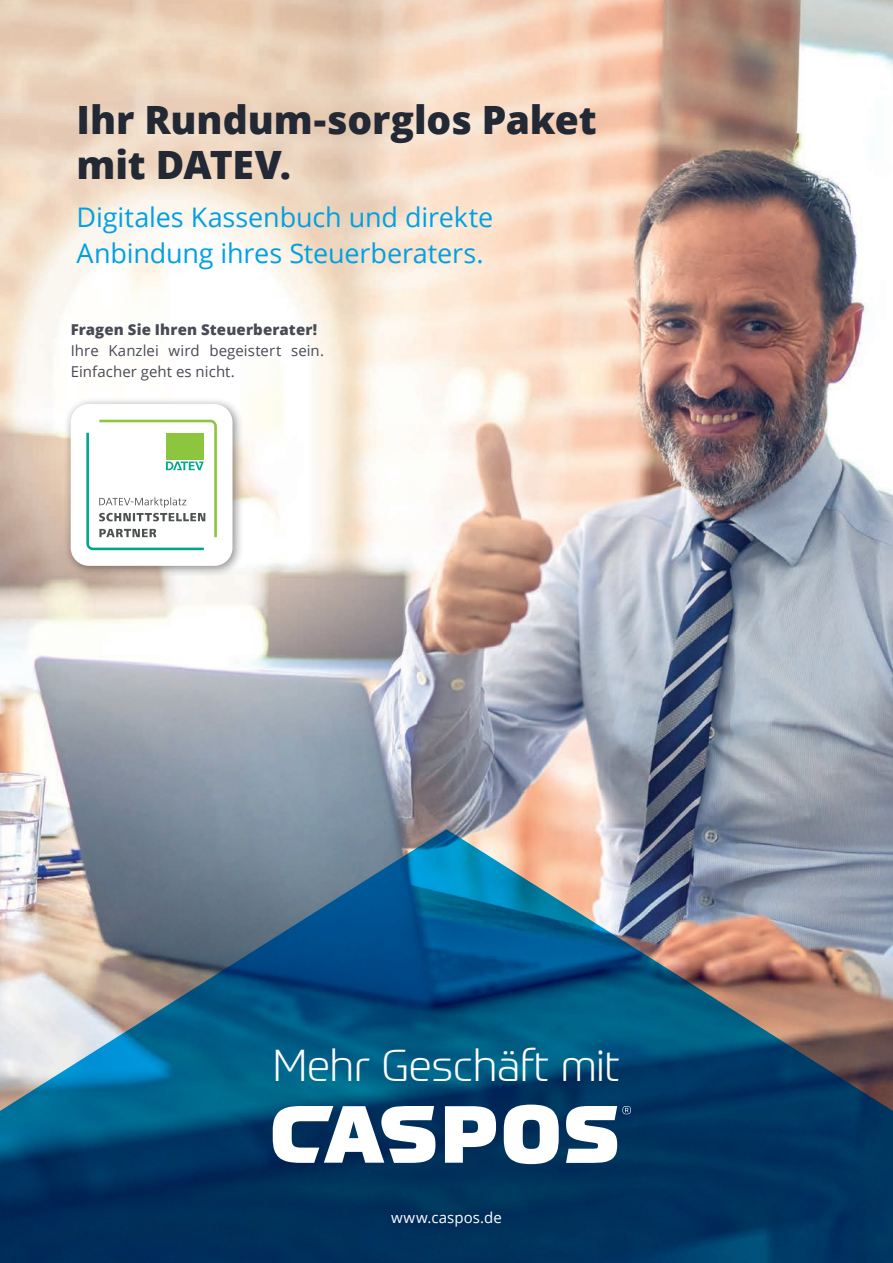
<style>
.page{position:relative;width:893px;height:1263px;background:#fff}
.page>*{position:absolute;margin:0;border:0;box-sizing:border-box;transform-origin:0 0}
.t1{font:300 43.5px "Prometo";letter-spacing:-.015em;color:#fff}
.t2{font:800 39px/45px "Open Sans";letter-spacing:-.005em;color:#222834}
.t3{font:27px/36px "Open Sans";letter-spacing:-.005em;color:#00a1e3}
.t4{font:15px/21px "Open Sans";letter-spacing:.005em;color:#484a55}
.t5{font:800 15px "Open Sans";letter-spacing:.01em;color:#484a55}
.t6{font:15px "Open Sans";letter-spacing:.01em;color:#fff}
</style>
<div class="page">
<img style="left:0;top:0;width:893px;height:829px">
<div style="left:63px;top:397px;width:181px;height:180px;background:#231f20;opacity:.5"></div>
<div style="left:71px;top:404px;width:162px;height:162px;background:#fff;border-radius:18px"></div>
<svg style="left:86px;top:420px;width:131px;height:130px"></svg>
<img style="left:0;top:829px;width:893px;height:434px">
<svg style="left:273px;top:1106px;width:162px;height:57px"></svg>
<svg style="left:445px;top:1106px;width:51px;height:57px"></svg>
<svg style="left:504px;top:1104px;width:55px;height:60px"></svg>
<svg style="left:566px;top:1106px;width:65px;height:57px"></svg>
<h2 class="t2" style="left:77px;top:95px;width:522px">Ihr Rundum-sorglos Paket mit DATEV.</h2>
<p class="t3" style="left:77px;top:199px;width:418px">Digitales Kassenbuch und direkte<br>Anbindung ihres Steuerberaters.</p>
<p class="t5" style="left:71px;top:318px;width:248px">Fragen Sie Ihren Steuerberater!</p>
<p class="t4" style="left:71px;top:340px;width:255px">Ihre Kanzlei wird begeistert sein.<br>Einfacher geht es nicht.</p>
<h1 class="t1" style="left:273px;top:1039px;width:349px">Mehr Geschäft mit</h1>
<p class="t6" style="left:391px;top:1208px;width:112px">www.caspos.de</p>
</div>
